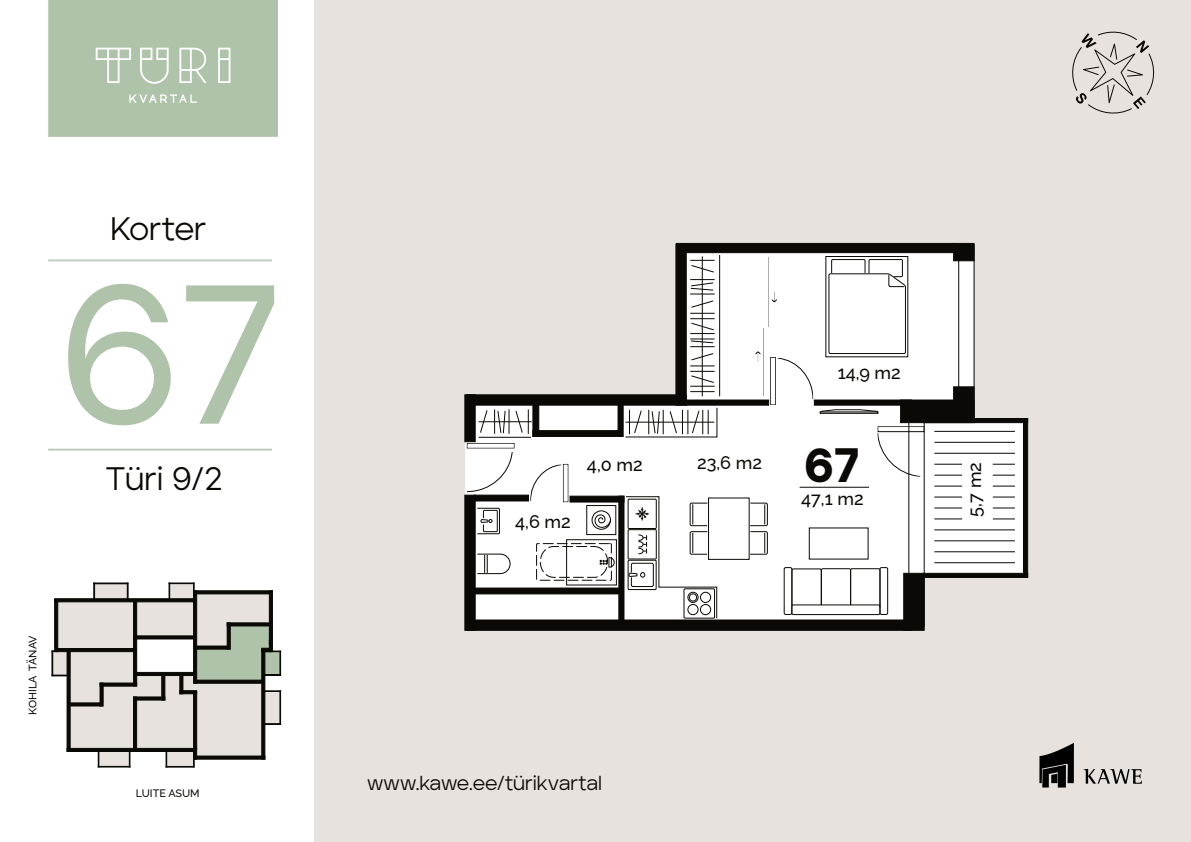
<style>
.page{position:relative;width:1191px;height:842px;background:#fff}
.page>*{position:absolute;margin:0;border:0;box-sizing:border-box;transform-origin:0 0}
.t1{font:500 197.6px "Aventa";color:#afc3aa}
.t2{font:900 48px "Aventa";color:#0a0905}
.t3{font:32.4px "Aventa";letter-spacing:-.01em;color:#0a0905}
.t4{font:20.1px "Aventa";color:#0a0905}
.t5{font:500 18px "Raleway";color:#0a0905}
.t6{font:500 10.8px "Raleway";color:#0a0905}
</style>
<div class="page">
<div style="left:48px;top:0;width:230px;height:137px;background:#afc3aa"></div>
<svg style="left:129px;top:94px;width:68px;height:9px"></svg>
<svg style="left:179px;top:48px;width:28px;height:35px"></svg>
<svg style="left:96px;top:48px;width:35px;height:35px"></svg>
<svg style="left:140px;top:48px;width:29px;height:36px"></svg>
<svg style="left:218px;top:48px;width:12px;height:35px"></svg>
<svg style="left:48px;top:259px;width:224px;height:3px"></svg>
<svg style="left:48px;top:448px;width:224px;height:3px"></svg>
<div style="left:314px;top:0;width:877px;height:842px;background:#e8e2df"></div>
<svg style="left:1072px;top:31px;width:83px;height:83px"></svg>
<svg style="left:1083px;top:769px;width:58px;height:15px"></svg>
<svg style="left:1039px;top:743px;width:35px;height:44px"></svg>
<svg style="left:52px;top:583px;width:229px;height:184px"></svg>
<svg style="left:465px;top:247px;width:558px;height:378px;fill:#fff"></svg>
<svg style="left:750px;top:503px;width:17px;height:52px"></svg>
<div style="left:586px;top:505px;width:30px;height:30px;border:1px solid #0a0905"></div>
<svg style="left:591px;top:510px;width:20px;height:20px"></svg>
<svg style="left:477px;top:554px;width:33px;height:20px"></svg>
<svg style="left:934px;top:562px;width:81px;height:1px"></svg>
<svg style="left:934px;top:551px;width:81px;height:1px"></svg>
<svg style="left:934px;top:540px;width:81px;height:1px"></svg>
<svg style="left:934px;top:529px;width:81px;height:1px"></svg>
<svg style="left:934px;top:518px;width:81px;height:1px"></svg>
<svg style="left:934px;top:508px;width:81px;height:1px"></svg>
<svg style="left:934px;top:497px;width:81px;height:1px"></svg>
<svg style="left:934px;top:486px;width:81px;height:1px"></svg>
<svg style="left:934px;top:475px;width:81px;height:1px"></svg>
<svg style="left:934px;top:464px;width:81px;height:1px"></svg>
<svg style="left:934px;top:453px;width:81px;height:1px"></svg>
<svg style="left:934px;top:442px;width:81px;height:1px"></svg>
<svg style="left:934px;top:431px;width:81px;height:1px"></svg>
<svg style="left:784px;top:567px;width:104px;height:48px"></svg>
<div style="left:566px;top:539px;width:50px;height:46px;border:1px solid #0a0905"></div>
<svg style="left:536px;top:543px;width:78px;height:37px"></svg>
<svg style="left:477px;top:508px;width:23px;height:26px"></svg>
<svg style="left:478px;top:409px;width:54px;height:29px"></svg>
<svg style="left:625px;top:407px;width:92px;height:30px"></svg>
<svg style="left:828px;top:259px;width:78px;height:95px"></svg>
<svg style="left:690px;top:255px;width:30px;height:142px"></svg>
<svg style="left:625px;top:496px;width:92px;height:123px"></svg>
<svg style="left:820px;top:409px;width:58px;height:3px"></svg>
<div style="left:962px;top:455px;width:30px;height:66px;background:#fff"></div>
<svg style="left:799px;top:487px;width:70px;height:1px"></svg>
<svg style="left:530px;top:464px;width:31px;height:37px"></svg>
<div style="left:466px;top:451px;width:47px;height:41px;background:#fff"></div>
<div style="left:755px;top:257px;width:58px;height:142px;background:#fff"></div>
<div style="left:958px;top:244px;width:16px;height:177px;border:1px solid #0a0905"></div>
<div style="left:877px;top:426px;width:47px;height:6px;border:1px solid #0a0905"></div>
<svg style="left:877px;top:432px;width:43px;height:45px"></svg>
<div style="left:570px;top:496px;width:54px;height:6px;background:#0a0905"></div>
<div style="left:570px;top:496px;width:54px;height:6px;border:1px solid #0a0905"></div>
<div style="left:533px;top:404px;width:6px;height:32px;background:#0a0905"></div>
<div style="left:532px;top:404px;width:7px;height:33px;border:1px solid #0a0905"></div>
<div style="left:618px;top:404px;width:5px;height:32px;background:#0a0905"></div>
<div style="left:474px;top:495px;width:54px;height:6px;background:#0a0905"></div>
<div style="left:533px;top:431px;width:89px;height:5px;background:#0a0905"></div>
<div style="left:532px;top:430px;width:90px;height:7px;border:1px solid #0a0905"></div>
<div style="left:475px;top:588px;width:144px;height:6px;background:#0a0905"></div>
<div style="left:619px;top:496px;width:5px;height:125px;background:#0a0905"></div>
<div style="left:618px;top:496px;width:6px;height:125px;border:1px solid #0a0905"></div>
<div style="left:686px;top:400px;width:82px;height:5px;background:#0a0905"></div>
<div style="left:814px;top:400px;width:97px;height:5px;background:#0a0905"></div>
<div style="left:466px;top:620px;width:446px;height:10px;background:#0a0905"></div>
<div style="left:466px;top:395px;width:220px;height:10px;background:#0a0905"></div>
<div style="left:676px;top:244px;width:10px;height:161px;background:#0a0905"></div>
<div style="left:675px;top:244px;width:11px;height:161px;border:1px solid #0a0905"></div>
<div style="left:676px;top:243px;width:277px;height:10px;background:#0a0905"></div>
<div style="left:676px;top:243px;width:278px;height:10px;border:1px solid #0a0905"></div>
<div style="left:465px;top:495px;width:10px;height:135px;background:#0a0905"></div>
<div style="left:464px;top:495px;width:11px;height:135px;border:1px solid #0a0905"></div>
<div style="left:465px;top:395px;width:10px;height:47px;background:#0a0905"></div>
<div style="left:464px;top:395px;width:11px;height:47px;border:1px solid #0a0905"></div>
<div style="left:903px;top:573px;width:21px;height:57px;background:#0a0905"></div>
<div style="left:903px;top:573px;width:21px;height:57px;border:1px solid #0a0905"></div>
<div style="left:953px;top:387px;width:21px;height:35px;background:#0a0905"></div>
<div style="left:953px;top:387px;width:21px;height:35px;border:1px solid #0a0905"></div>
<div style="left:953px;top:243px;width:21px;height:18px;background:#0a0905"></div>
<div style="left:953px;top:243px;width:21px;height:18px;border:1px solid #0a0905"></div>
<div style="left:900px;top:400px;width:74px;height:23px;background:#0a0905"></div>
<div style="left:900px;top:400px;width:74px;height:23px;border:1px solid #0a0905"></div>
<hr style="left:923px;top:573px;width:104px;height:4px;background:#0a0905">
<div style="left:923px;top:573px;width:105px;height:5px;border:1px solid #0a0905"></div>
<div style="left:923px;top:418px;width:104px;height:5px;background:#0a0905"></div>
<div style="left:923px;top:418px;width:105px;height:5px;border:1px solid #0a0905"></div>
<hr style="left:1023px;top:419px;width:4px;height:158px;background:#0a0905">
<div style="left:1023px;top:418px;width:5px;height:159px;border:1px solid #0a0905"></div>
<h3 class="t3" style="left:110px;top:208px;width:97px">Korter</h3>
<h1 class="t1" style="left:59px;top:233px;width:222px">67</h1>
<h3 class="t3" style="left:105px;top:458px;width:118px">Türi 9/2</h3>
<p class="t6" style="left:24px;top:715px;width:81px;rotate:-90deg">KOH AL I ÄT NAV</p>
<p class="t6" style="left:136px;top:785px;width:65px">LUITE ASUM</p>
<p class="t5" style="left:515px;top:507px;width:57px">4,6 m2</p>
<p class="t5" style="left:587px;top:451px;width:57px">4,0 m2</p>
<p class="t5" style="left:697px;top:448px;width:66px">23,6 m2</p>
<p class="t5" style="left:837px;top:359px;width:64px">14,9 m2</p>
<h2 class="t2" style="left:804px;top:435px;width:56px">67</h2>
<p class="t5" style="left:801px;top:485px;width:64px">47,1 m2</p>
<p class="t5" style="left:960px;top:517px;width:57px;rotate:-90deg">7,5 m 2</p>
<p class="t4" style="left:367px;top:770px;width:236px">www.kawe.ee/türikvartal</p>
</div>
